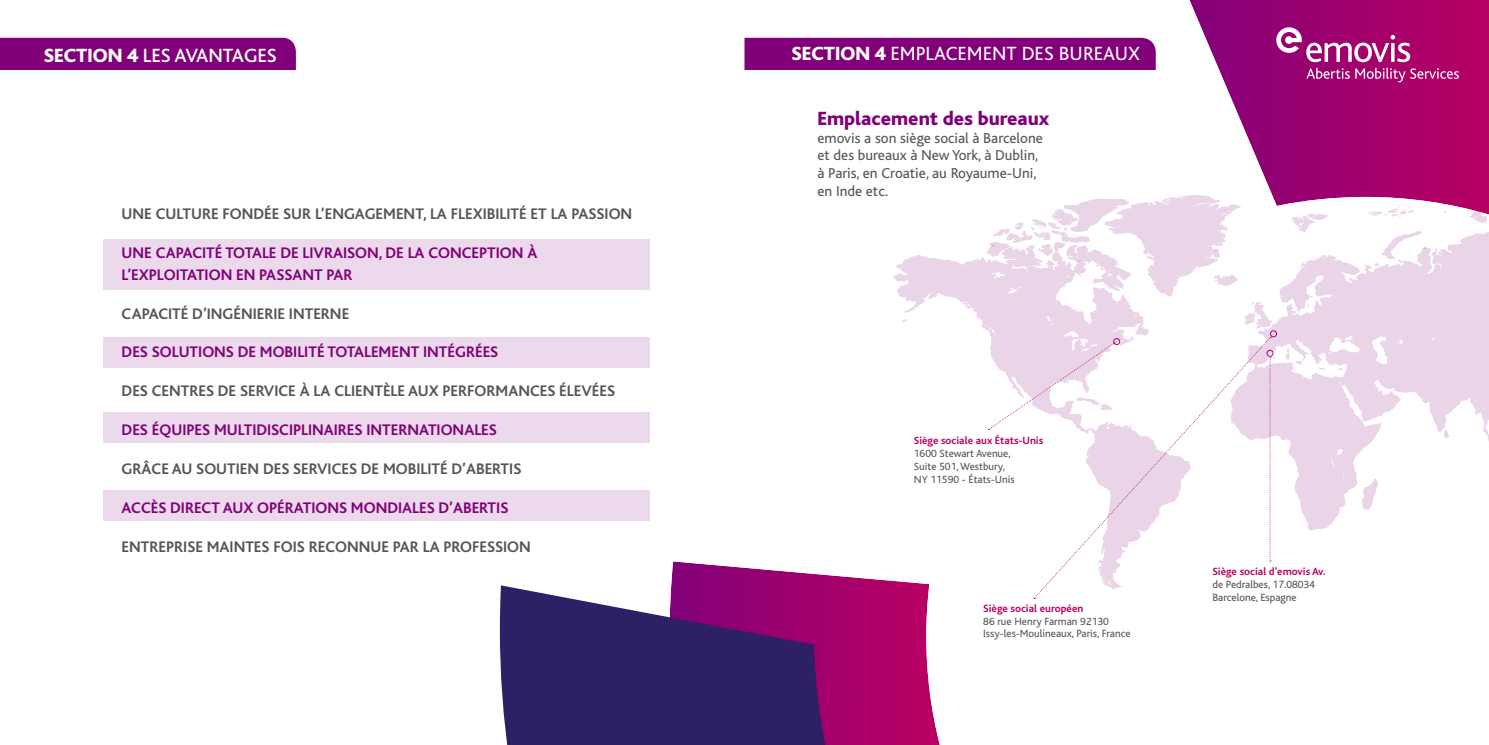
<style>
.page{position:relative;width:1489px;height:745px;background:#fff}
.page>*{position:absolute;margin:0;border:0;box-sizing:border-box;transform-origin:0 0}
.t1{font:20px "Bliss";color:#fff}
.t2{font:800 20px "Bliss";color:#810079}
.t3{font:500 20px "Bliss";color:#fff}
.t4{font:700 16px "Bliss";color:#555}
.t5{font:700 16px/21.4px "Bliss";color:#810079}
.t6{font:15px/17.5px "Bliss";color:#555}
.t7{font:11px/12.8px "Bliss";color:#555}
.t8{font:700 11px "Bliss";color:#ba0062}
.s1{font-weight:800}
</style>
<div class="page">
<svg style="left:1189px;top:0;width:299px;height:214px"></svg>
<svg style="left:671px;top:561px;width:268px;height:183px;fill:#af0069"></svg>
<div style="left:744px;top:38px;width:411px;height:32px;background:#810079"></div>
<svg style="left:1291px;top:213px;width:36px;height:13px"></svg>
<svg style="left:1467px;top:209px;width:19px;height:13px"></svg>
<svg style="left:1366px;top:206px;width:47px;height:11px"></svg>
<svg style="left:892px;top:254px;width:258px;height:335px"></svg>
<svg style="left:1258px;top:226px;width:230px;height:304px;fill:#e9d4e8"></svg>
<svg style="left:986px;top:195px;width:285px;height:134px"></svg>
<div style="left:103px;top:337px;width:547px;height:30px;background:#ecd9eb"></div>
<div style="left:103px;top:239px;width:547px;height:50px;background:#ecd9eb"></div>
<div style="left:103px;top:412px;width:547px;height:30px;background:#ecd9eb"></div>
<div style="left:103px;top:490px;width:547px;height:30px;background:#ecd9eb"></div>
<svg style="left:500px;top:585px;width:329px;height:159px;background:#4a276f"></svg>
<div style="left:0;top:38px;width:296px;height:32px;background:#810079"></div>
<svg style="left:988px;top:342px;width:45px;height:88px"></svg>
<div style="left:1266px;top:349px;width:7px;height:7px;border:1px solid #ba0062;border-radius:50%"></div>
<div style="left:1269px;top:330px;width:7px;height:7px;border:1px solid #ba0062;border-radius:50%"></div>
<svg style="left:1270px;top:356px;width:5px;height:205px"></svg>
<svg style="left:1033px;top:337px;width:237px;height:261px"></svg>
<svg style="left:1276px;top:27px;width:133px;height:35px"></svg>
<svg style="left:1306px;top:68px;width:43px;height:11px"></svg>
<svg style="left:1355px;top:68px;width:103px;height:14px"></svg>
<p class="t3" style="left:44px;top:47px;width:234px"><span class="s1">SECTION 4</span> LES AVANTAGES</p>
<p class="t4" style="left:122px;top:205px;width:512px">UNE CULTURE FONDÉE SUR L’ENGAGEMENT, LA FLEXIBILITÉ ET LA PASSION</p>
<p class="t5" style="left:122px;top:242px;width:417px">UNE CAPACITÉ TOTALE DE LIVRAISON, DE LA CONCEPTION À<br>L’EXPLOITATION EN PASSANT PAR</p>
<p class="t4" style="left:122px;top:305px;width:229px">CAPACITÉ D’INGÉNIERIE INTERNE</p>
<p class="t5" style="left:122px;top:341px;width:378px">DES SOLUTIONS DE MOBILITÉ TOTALEMENT INTÉGRÉES</p>
<p class="t4" style="left:122px;top:382px;width:495px">DES CENTRES DE SERVICE À LA CLIENTÈLE AUX PERFORMANCES ÉLEVÉES</p>
<p class="t5" style="left:122px;top:419px;width:377px">DES ÉQUIPES MULTIDISCIPLINAIRES INTERNATIONALES</p>
<p class="t4" style="left:122px;top:460px;width:401px">GRÂCE AU SOUTIEN DES SERVICES DE MOBILITÉ D’ABERTIS</p>
<p class="t5" style="left:122px;top:497px;width:388px">ACCÈS DIRECT AUX OPÉRATIONS MONDIALES D’ABERTIS</p>
<p class="t4" style="left:122px;top:538px;width:411px">ENTREPRISE MAINTES FOIS RECONNUE PAR LA PROFESSION</p>
<p class="t1" style="left:791px;top:43px;width:350px"><span class="s1">SECTION 4</span> EMPLACEMENT DES BUREAUX</p>
<p class="t2" style="left:817px;top:108px;width:233px">Emplacement des bureaux</p>
<p class="t6" style="left:817px;top:129px;width:227px">emovis a son siège social à Barcelone et des bureaux à New York, à Dublin, à Paris, en Croatie, au Royaume-Uni, en Inde etc.</p>
<p class="t8" style="left:913px;top:435px;width:131px">Siège sociale aux États-Unis</p>
<p class="t7" style="left:913px;top:447px;width:102px">1600 Stewart Avenue,<br>Suite 501, Westbury,<br>NY 11590 - États-Unis</p>
<p class="t8" style="left:983px;top:602px;width:102px">Siège social européen</p>
<p class="t7" style="left:983px;top:614px;width:149px">86 rue Henry Farman 92130<br>Issy-les-Moulineaux, Paris, France</p>
<p class="t8" style="left:1212px;top:565px;width:115px">Siège social d’emovis Av.</p>
<p class="t7" style="left:1212px;top:578px;width:104px">de Pedralbes, 17.08034<br>Barcelone, Espagne</p>
</div>
